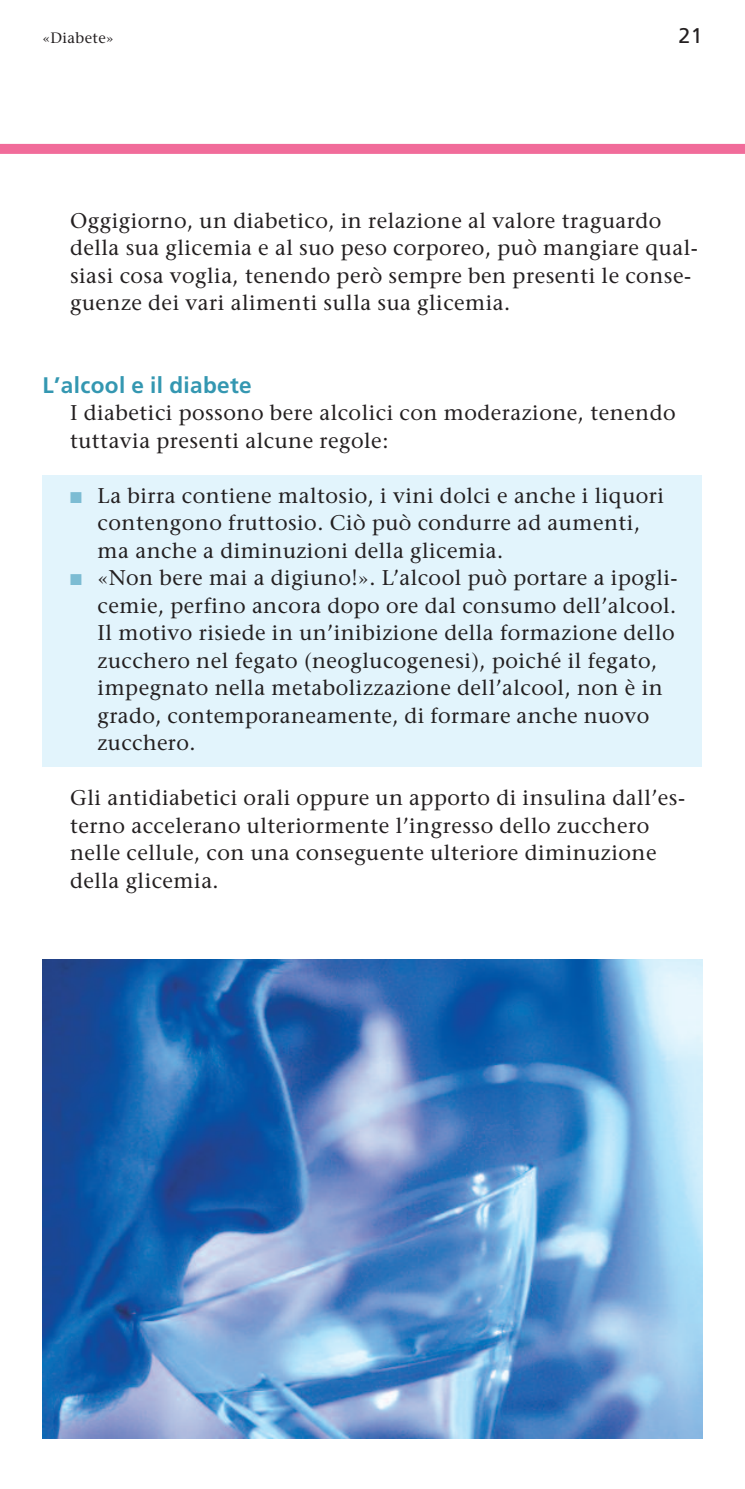
<style>
.page{position:relative;width:745px;height:1489px;background:#fff}
.page>*{position:absolute;margin:0;border:0;box-sizing:border-box;transform-origin:0 0}
.t1{font:700 22.5px "Frutiger LT Std";letter-spacing:.015em;color:#3497b1}
.t2{font:21.25px/27.5px "Stone Serif";letter-spacing:.025em;color:#231f20}
.t3{font:21.25px "Frutiger LT Std";color:#231f20}
.t4{font:15px "Stone Serif";letter-spacing:.025em;color:#231f20}
.s1{color:#7cbcd3}
</style>
<div class="page">
<div style="left:0;top:144px;width:744px;height:10px;background:#f16c9a"></div>
<div style="left:43px;top:475px;width:659px;height:291px;background:#e2f4fc"></div>
<img style="left:43px;top:959px;width:659px;height:478px">
<p class="t4" style="left:43px;top:31px;width:73px">«Diabete»</p>
<p class="t3" style="left:678px;top:27px;width:26px">21</p>
<p class="t2" style="left:70px;top:209px;width:629px">Oggigiorno, un diabetico, in relazione al valore traguardo della sua glicemia e al suo peso corporeo, può mangiare qual&shy;siasi cosa voglia, tenendo però sempre ben presenti le conse&shy;guenze dei vari alimenti sulla sua glicemia.</p>
<p class="t1" style="left:43px;top:376px;width:210px">L’alcool e il diabete</p>
<p class="t2" style="left:70px;top:401px;width:606px">I diabetici possono bere alcolici con moderazione, tenendo tuttavia presenti alcune regole:</p>
<p class="t2" style="left:98px;top:484px;width:567px;text-indent:-27px"><span class="s1">■</span> La birra contiene maltosio, i vini dolci e anche i liquori contengono fruttosio. Ciò può condurre ad aumenti, ma anche a diminuzioni della glicemia.</p>
<p class="t2" style="left:98px;top:566px;width:581px;text-indent:-27px"><span class="s1">■</span> «Non bere mai a digiuno!». L’alcool può portare a ipogli&shy;cemie, perfino ancora dopo ore dal consumo dell’alcool.<br>Il motivo risiede in un’inibizione della formazione dello zucchero nel fegato (neoglucogenesi), poiché il fegato, impegnato nella metabolizzazione dell’alcool, non è in grado, contemporaneamente, di formare anche nuovo zucchero.</p>
<p class="t2" style="left:70px;top:786px;width:616px">Gli antidiabetici orali oppure un apporto di insulina dall’es&shy;terno accelerano ulteriormente l’ingresso dello zucchero nelle cellule, con una conseguente ulteriore diminuzione della glicemia.</p>
</div>
